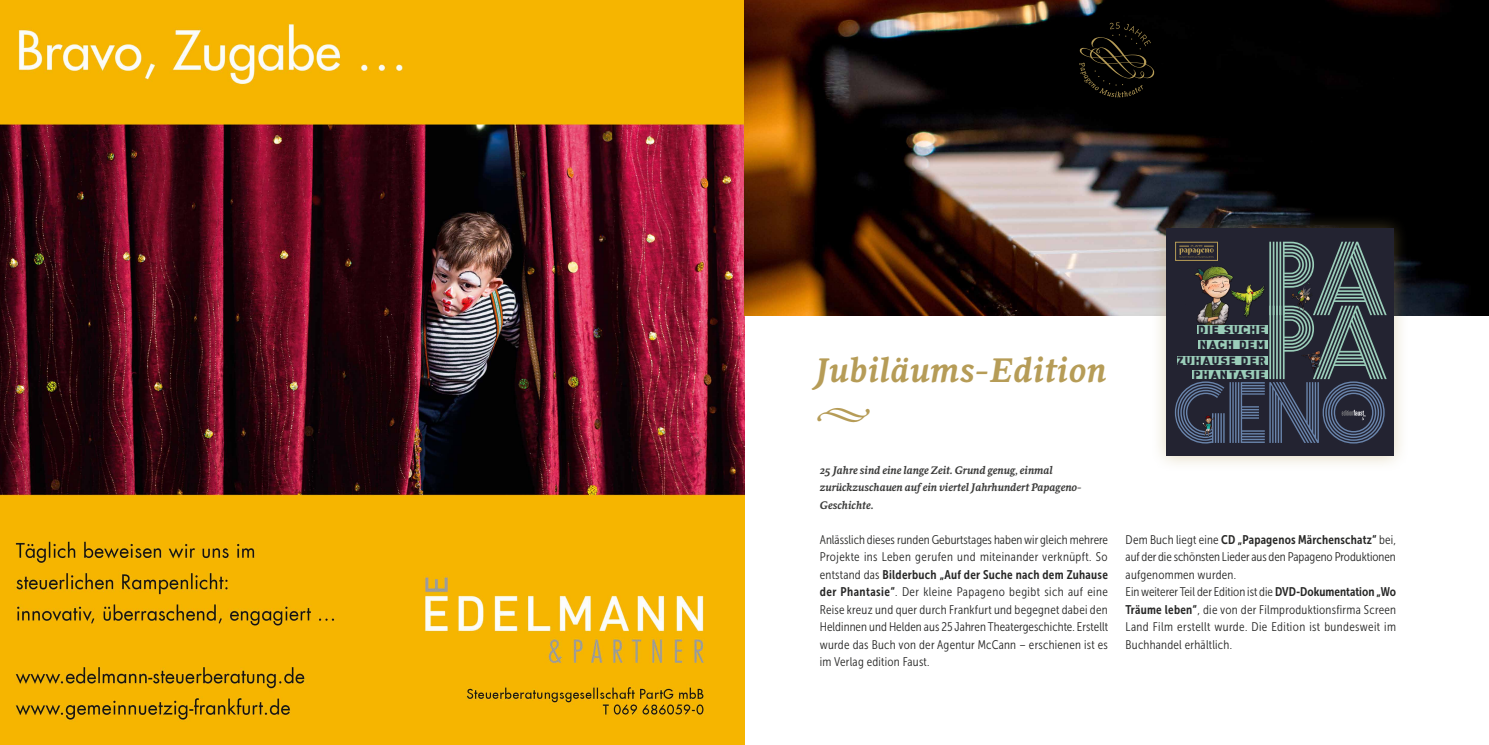
<style>
.page{position:relative;width:1489px;height:745px;background:#fff}
.page>*{position:absolute;margin:0;border:0;box-sizing:border-box;transform-origin:0 0}
.t1{font:93.75px "Prisma";color:#9acdb9}
.t2{font:77.62px "Prisma";color:#6984ab}
.t3{font:35.12px "Minion Pro";color:#b69c57}
.t4{font:italic 700 35px "Sirba";color:#b69c57}
.t5{font:12.5px/17.5px "Museo Sans Cond 300";letter-spacing:.02em;color:#282827;text-align:justify}
.t6{font:12.5px/17.5px "Museo Sans Cond 300";color:#282827}
.t7{font:12.5px "Museo Sans Cond 700";letter-spacing:.02em;color:#282827}
.t8{font:900 11.62px/15.5px "DINPR Ofor BRM";letter-spacing:.11em;color:#232331;text-align:right}
.t9{font:italic 700 11.25px/17.5px "Sirba";letter-spacing:-.02em;color:#3c3c3b}
.s1{font-family:"Museo Sans Cond 300"}
.s2{font-family:"Museo Sans Cond 700"}
</style>
<div class="page">
<img style="left:0;top:0;width:744px;height:744px">
<img style="left:744px;top:0;width:744px;height:315px">
<svg style="left:1079px;top:22px;width:75px;height:75px"></svg>
<div style="left:1150px;top:213px;width:258px;height:258px;background:#b69c57;opacity:.4"></div>
<div style="left:1166px;top:228px;width:227px;height:227px;background:#232331"></div>
<img style="left:1175px;top:254px;width:90px;height:71px">
<div style="left:1192px;top:370px;width:75px;height:9px;background:#9acdb9"></div>
<div style="left:1176px;top:356px;width:91px;height:8px;background:#9acdb9"></div>
<div style="left:1198px;top:340px;width:69px;height:9px;background:#9acdb9"></div>
<div style="left:1196px;top:325px;width:71px;height:8px;background:#9acdb9"></div>
<img style="left:1302px;top:351px;width:19px;height:22px">
<img style="left:1292px;top:283px;width:20px;height:27px">
<img style="left:1202px;top:415px;width:13px;height:21px">
<svg style="left:1341px;top:409px;width:24px;height:11px"></svg>
<svg style="left:1179px;top:245px;width:34px;height:12px"></svg>
<div style="left:1175px;top:242px;width:42px;height:18px;border:1px solid #b69c57"></div>
<h3 class="t4" style="left:815px;top:341px;width:293px">Jubiläums-Edition</h3>
<h3 class="t3" style="left:815px;top:387px;width:58px">•</h3>
<p class="t9" style="left:819px;top:459px;width:235px">25 Jahre sind eine lange Zeit. Grund genug, einmal</p>
<p class="t9" style="left:819px;top:477px;width:263px">zurückzuschauen auf ein viertel Jahrhundert Papageno-<br>Geschichte.</p>
<p class="t6" style="left:819px;top:530px;width:290px">Anlässlich dieses runden Geburtstages haben wir gleich mehrere<br>Projekte ins Leben gerufen und miteinander verknüpft. So</p>
<p class="t7" style="left:819px;top:567px;width:289px"><span class="s1">entstand das</span> Bilderbuch „Auf der Suche nach dem Zuhause</p>
<p class="t5" style="left:819px;top:582px;width:290px"><span class="s2">der Phantasie“</span>. Der kleine Papageno begibt sich auf eine Reise kreuz und quer durch Frankfurt und begegnet dabei den Heldinnen und Helden aus 25 Jahren Theatergeschichte. Erstellt wurde das Buch von der Agentur McCann – erschienen ist es im Verlag edition Faust.</p>
<h1 class="t1" style="left:1263px;top:209px;width:123px">PA</h1>
<h1 class="t1" style="left:1263px;top:273px;width:123px">PA</h1>
<p class="t8" style="left:1177px;top:321px;width:90px">DIE SUCHE<br>NACH DEM<br>ZUHAUSE DER</p>
<p class="t8" style="left:1193px;top:366px;width:74px">PHANTASIE</p>
<h2 class="t2" style="left:1171px;top:355px;width:214px">GENO</h2>
<p class="t7" style="left:1125px;top:532px;width:272px"><span class="s1">Dem Buch liegt eine</span> CD „Papagenos Märchenschatz“ <span class="s1">bei,</span></p>
<p class="t5" style="left:1125px;top:547px;width:272px;text-align:left">auf der die schönsten Lieder aus den Papageno Produktionen aufgenommen wurden.<br>Ein weiterer Teil der Edition ist die <span class="s2">DVD-Dokumentation „Wo Träume leben“</span>, die von der Filmproduktionsfirma Screen Land Film erstellt wurde. Die Edition ist bundesweit im Buchhandel erhältlich.</p>
</div>
